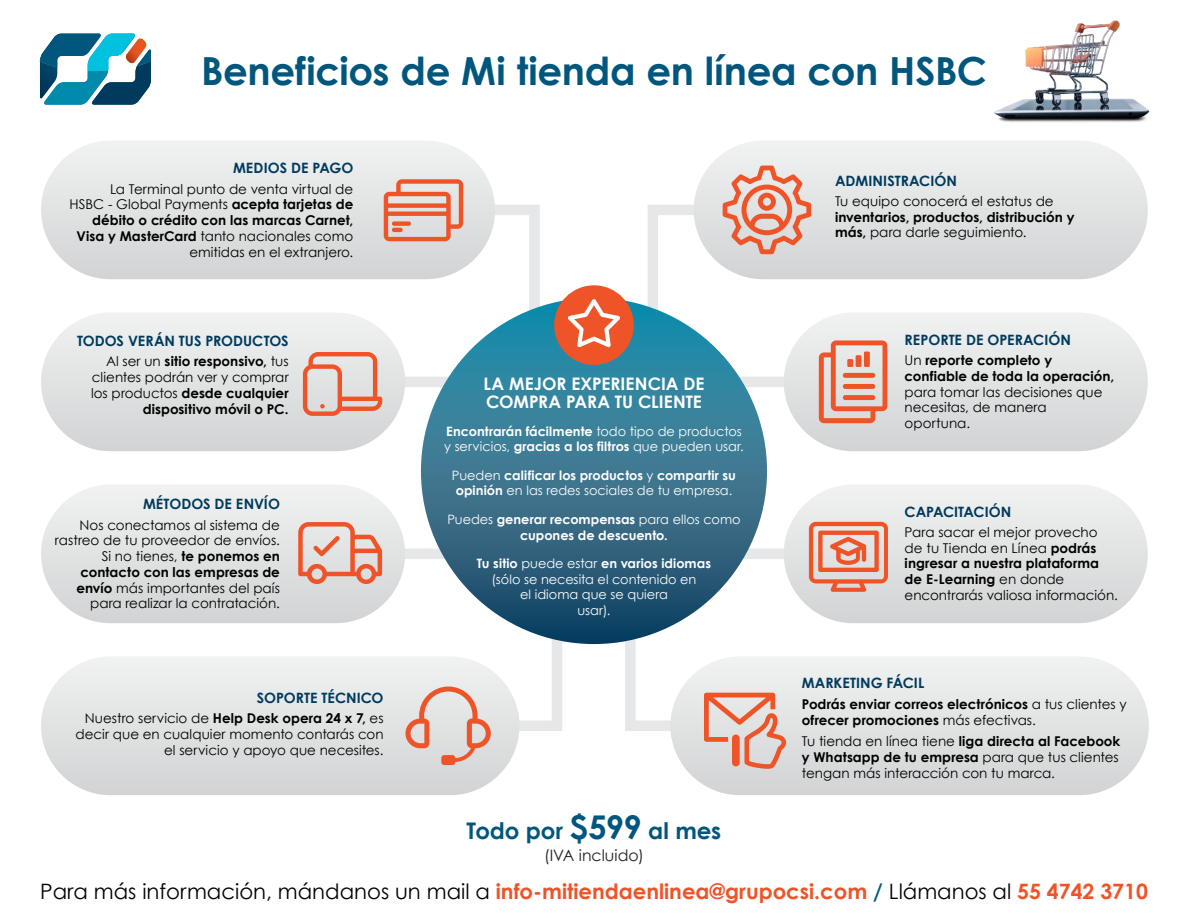
<style>
.page{position:relative;width:1188px;height:918px;background:#fff}
.page>*{position:absolute;margin:0;border:0;box-sizing:border-box;transform-origin:0 0}
.t1{font:700 38.7px "Century Gothic";letter-spacing:-.01em;color:#00567d}
.t2{font:700 22.88px "Century Gothic";letter-spacing:-.005em;color:#00567d}
.t3{font:21.23px "Century Gothic";color:#000}
.t4{font:700 17.25px/17.7px "Century Gothic";color:#fff}
.t5{font:15.67px "Century Gothic";color:#231f20}
.t6{font:700 14.25px "Century Gothic";color:#003a5d}
.t7{font:13.5px/15.8px "Century Gothic";color:#000;text-align:right}
.t8{font:700 13.5px/15.8px "Century Gothic";color:#000}
.t9{font:12.9px/15.6px "Century Gothic";color:#fff}
.t10{font:700 12.9px/15.6px "Century Gothic";color:#fff}
.s1{font-weight:700}
.s2{font-weight:400}
.s3{font-size:32.7px}
.s4{font-weight:700;color:#ef5328}
.s5{font-weight:700;color:#00597a}
</style>
<div class="page">
<svg style="left:476px;top:199px;width:68px;height:145px"></svg>
<svg style="left:642px;top:199px;width:75px;height:145px"></svg>
<div style="left:730px;top:377px;width:74px;height:10px;background:#e6e7e8"></div>
<div style="left:383px;top:377px;width:75px;height:10px;background:#e6e7e8"></div>
<div style="left:730px;top:549px;width:74px;height:10px;background:#e6e7e8"></div>
<div style="left:383px;top:549px;width:75px;height:10px;background:#e6e7e8"></div>
<div style="left:41px;top:140px;width:454px;height:139px;background:linear-gradient(to bottom,#f1f2f2,#d1d3d4);border-radius:69px"></div>
<div style="left:41px;top:656px;width:479px;height:139px;background:linear-gradient(to bottom,#f1f2f2,#d1d3d4);border-radius:69px"></div>
<div style="left:41px;top:312px;width:364px;height:139px;background:linear-gradient(to bottom,#f1f2f2,#d1d3d4);border-radius:69px"></div>
<div style="left:41px;top:484px;width:364px;height:139px;background:linear-gradient(to bottom,#f1f2f2,#d1d3d4);border-radius:69px"></div>
<svg style="left:421px;top:298px;width:346px;height:346px;background:#33748f"></svg>
<svg style="left:40px;top:34px;width:111px;height:71px"></svg>
<div style="left:694px;top:140px;width:454px;height:139px;background:linear-gradient(to bottom,#f1f2f2,#d1d3d4);border-radius:69px"></div>
<div style="left:670px;top:656px;width:479px;height:139px;background:linear-gradient(to bottom,#f1f2f2,#d1d3d4);border-radius:69px"></div>
<div style="left:784px;top:312px;width:364px;height:139px;background:linear-gradient(to bottom,#f1f2f2,#d1d3d4);border-radius:69px"></div>
<div style="left:784px;top:484px;width:364px;height:139px;background:linear-gradient(to bottom,#f1f2f2,#d1d3d4);border-radius:69px"></div>
<svg style="left:723px;top:166px;width:88px;height:88px;background:#e5b2a3"></svg>
<svg style="left:809px;top:522px;width:79px;height:70px;background:#e69f8b"></svg>
<svg style="left:298px;top:522px;width:84px;height:63px;background:#e5b2a4"></svg>
<svg style="left:303px;top:352px;width:79px;height:64px;background:#e4b6aa"></svg>
<svg style="left:384px;top:179px;width:79px;height:62px;background:#e6a593"></svg>
<svg style="left:405px;top:592px;width:163px;height:173px"></svg>
<svg style="left:819px;top:340px;width:68px;height:83px;background:#e6afa0"></svg>
<div style="left:843px;top:384px;width:32px;height:5px;background:#ef5328;border-radius:2px"></div>
<div style="left:843px;top:395px;width:32px;height:5px;background:#ef5328;border-radius:2px"></div>
<div style="left:843px;top:373px;width:32px;height:5px;background:#ef5328;border-radius:2px"></div>
<div style="left:847px;top:359px;width:6px;height:8px;background:#ef5328"></div>
<div style="left:856px;top:355px;width:6px;height:12px;background:#ef5328"></div>
<div style="left:864px;top:352px;width:6px;height:15px;background:#ef5328"></div>
<svg style="left:620px;top:592px;width:166px;height:177px"></svg>
<div style="left:554px;top:285px;width:80px;height:80px;background:#ef5328;border-radius:50%"></div>
<svg style="left:568px;top:299px;width:52px;height:48px"></svg>
<img style="left:994px;top:20px;width:156px;height:102px">
<h1 class="t1" style="left:201px;top:47px;width:787px">Beneficios de Mi tienda en línea con HSBC</h1>
<p class="t6" style="left:233px;top:159px;width:122px">MEDIOS DE PAGO</p>
<p class="t7" style="left:70px;top:181px;width:285px">La Terminal punto de venta virtual de<br>HSBC - Global Payments <span class="s1">acepta tarjetas de débito o crédito con las marcas Carnet, Visa y MasterCard</span> tanto nacionales como emitidas en el extranjero.</p>
<p class="t6" style="left:77px;top:332px;width:213px">TODOS VERÁN TUS PRODUCTOS</p>
<p class="t8" style="left:91px;top:353px;width:199px;text-align:right"><span class="s2">Al ser un</span> sitio responsivo, <span class="s2">tus clientes podrán ver y comprar los productos</span> desde cualquier dispositivo móvil o PC.</p>
<p class="t6" style="left:143px;top:495px;width:138px">MÉTODOS DE ENVÍO</p>
<p class="t7" style="left:55px;top:517px;width:226px">Nos conectamos al sistema de rastreo de tu proveedor de envíos.<br>Si no tienes, <span class="s1">te ponemos en contacto con las empresas de envío</span> más importantes del país para realizar la contratación.</p>
<p class="t6" style="left:257px;top:689px;width:128px">SOPORTE TÉCNICO</p>
<p class="t7" style="left:76px;top:710px;width:310px">Nuestro servicio de <span class="s1">Help Desk opera 24 x 7,</span> es decir que en cualquier momento contarás con el servicio y apoyo que necesites.</p>
<p class="t4" style="left:484px;top:375px;width:222px">LA MEJOR EXPERIENCIA DE<br>COMPRA PARA TU CLIENTE</p>
<p class="t9" style="left:444px;top:423px;width:301px"><span class="s1">Encontrarán fácilmente</span> todo tipo de productos y servicios, <span class="s1">gracias a los filtros</span> que pueden usar.</p>
<p class="t10" style="left:452px;top:467px;width:286px"><span class="s2">Pueden</span> calificar los productos <span class="s2">y</span> compartir su opinión <span class="s2">en las redes sociales de tu empresa.</span></p>
<p class="t10" style="left:447px;top:511px;width:295px;text-align:center"><span class="s2">Puedes</span> generar recompensas <span class="s2">para ellos como </span>cupones de descuento.</p>
<p class="t9" style="left:477px;top:555px;width:236px;text-align:center"><span class="s1">Tu sitio</span> puede estar <span class="s1">en varios idiomas </span>(sólo se necesita el contenido en<br>el idioma que se quiera<br>usar).</p>
<h2 class="t2" style="left:467px;top:816px;width:256px">Todo por <span class="s3">$599</span> al mes</h2>
<p class="t5" style="left:544px;top:846px;width:101px">(IVA incluido)</p>
<p class="t6" style="left:835px;top:171px;width:123px">ADMINISTRACIÓN</p>
<p class="t7" style="left:835px;top:193px;width:220px">Tu equipo conocerá el estatus de</p>
<p class="t8" style="left:835px;top:209px;width:241px">inventarios, productos, distribución y más, <span class="s2">para darle seguimiento.</span></p>
<p class="t6" style="left:905px;top:331px;width:168px">REPORTE DE OPERACIÓN</p>
<p class="t8" style="left:905px;top:352px;width:211px"><span class="s2">Un</span> reporte completo y confiable de toda la operación,</p>
<p class="t7" style="left:905px;top:384px;width:199px;text-align:left">para tomar las decisiones que necesitas, de manera oportuna.</p>
<p class="t6" style="left:905px;top:503px;width:108px">CAPACITACIÓN</p>
<p class="t7" style="left:905px;top:524px;width:215px;text-align:left">Para sacar el mejor provecho de tu Tienda en Línea <span class="s1">podrás ingresar a nuestra plataforma de E-Learning</span> en donde encontrarás valiosa información.</p>
<p class="t6" style="left:802px;top:674px;width:124px">MARKETING FÁCIL</p>
<p class="t8" style="left:802px;top:695px;width:326px;line-height:16.5px">Podrás enviar correos electrónicos <span class="s2">a tus clientes y </span>ofrecer promociones <span class="s2">más efectivas.</span></p>
<p class="t7" style="left:802px;top:733px;width:320px;text-align:left">Tu tienda en línea tiene <span class="s1">liga directa al Facebook y Whatsapp de tu empresa</span> para que tus clientes tengan más interacción con tu marca.</p>
<h3 class="t3" style="left:40px;top:878px;width:1109px">Para más información, mándanos un mail a <span class="s4">info-mitiendaenlinea@grupocsi.com</span> <span class="s5">/</span> Llámanos al <span class="s4">55 4742 3710</span></h3>
</div>
